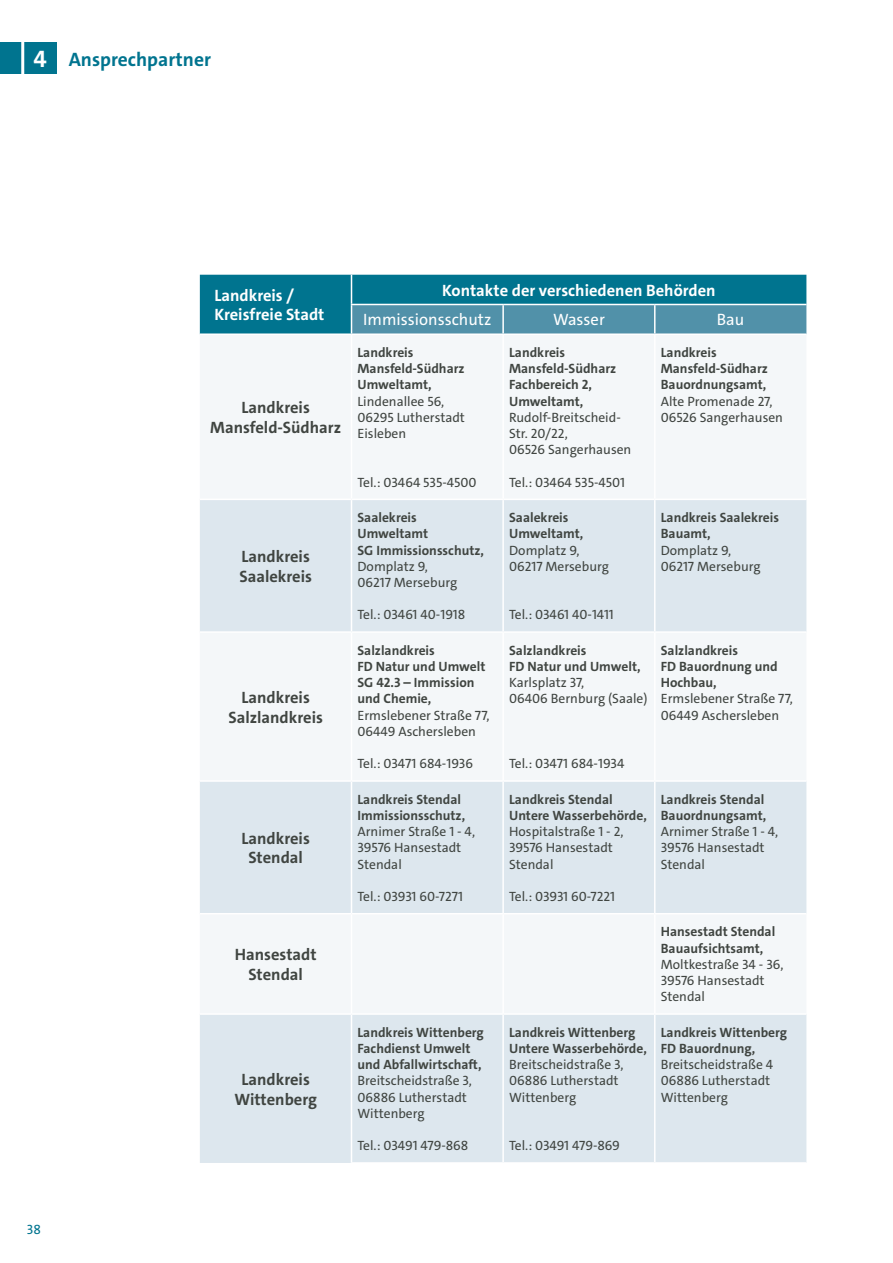
<style>
.page{position:relative;width:893px;height:1263px;background:#fff}
.page>*{position:absolute;margin:0;border:0;box-sizing:border-box;transform-origin:0 0}
.t1{font:700 24px "The Sans C4 s";color:#fff}
.Hervorhebung{font:700 19.5px "The Sans C4 s";color:#00748f}
.t2{font:700 16.5px/19.8px "The Sans C4 s";color:#404541;text-align:center}
.t3{font:700 16.5px/19.8px "The Sans C4 s";color:#fff}
.t4{font:16.5px "The Sans C4 s";color:#fff}
.t5{font:13.5px/16.2px "The Sans C4 s";color:#404541}
.t6{font:700 13.5px/16.2px "The Sans C4 s";color:#404541}
.t7{font:13.5px "The Sans C4 s";color:#00748f}
</style>
<div class="page">
<div style="left:0;top:43px;width:56px;height:31px;background:#00748f"></div>
<div style="left:200px;top:335px;width:606px;height:163px;background:#f4f7f9"></div>
<svg style="left:200px;top:500px;width:606px;height:663px;fill:#dde7ee"></svg>
<svg style="left:200px;top:275px;width:606px;height:58px;background:#22819a"></svg>
<hr style="left:351px;top:335px;width:1px;height:164px;background:#fff">
<hr style="left:502px;top:335px;width:2px;height:164px;background:#fff">
<hr style="left:654px;top:335px;width:1px;height:164px;background:#fff">
<hr style="left:351px;top:500px;width:1px;height:131px;background:#fff">
<hr style="left:502px;top:500px;width:2px;height:131px;background:#fff">
<hr style="left:654px;top:500px;width:1px;height:131px;background:#fff">
<hr style="left:200px;top:631px;width:151px;height:2px;background:#fff">
<hr style="left:351px;top:631px;width:152px;height:2px;background:#fff">
<hr style="left:351px;top:633px;width:1px;height:147px;background:#fff">
<hr style="left:503px;top:631px;width:152px;height:2px;background:#fff">
<hr style="left:502px;top:633px;width:2px;height:147px;background:#fff">
<hr style="left:655px;top:631px;width:151px;height:2px;background:#fff">
<hr style="left:654px;top:633px;width:1px;height:147px;background:#fff">
<hr style="left:200px;top:780px;width:151px;height:2px;background:#fff">
<hr style="left:351px;top:780px;width:152px;height:2px;background:#fff">
<hr style="left:351px;top:782px;width:1px;height:131px;background:#fff">
<hr style="left:503px;top:780px;width:152px;height:2px;background:#fff">
<hr style="left:502px;top:782px;width:2px;height:131px;background:#fff">
<hr style="left:655px;top:780px;width:151px;height:2px;background:#fff">
<hr style="left:654px;top:782px;width:1px;height:131px;background:#fff">
<hr style="left:200px;top:913px;width:151px;height:1px;background:#fff">
<hr style="left:351px;top:913px;width:152px;height:1px;background:#fff">
<hr style="left:351px;top:914px;width:1px;height:99px;background:#fff">
<hr style="left:503px;top:913px;width:152px;height:1px;background:#fff">
<hr style="left:502px;top:914px;width:2px;height:99px;background:#fff">
<hr style="left:655px;top:913px;width:151px;height:1px;background:#fff">
<hr style="left:654px;top:914px;width:1px;height:99px;background:#fff">
<hr style="left:200px;top:1013px;width:151px;height:2px;background:#fff">
<hr style="left:351px;top:1013px;width:152px;height:2px;background:#fff">
<hr style="left:351px;top:1015px;width:1px;height:147px;background:#fff">
<hr style="left:503px;top:1013px;width:152px;height:2px;background:#fff">
<hr style="left:502px;top:1015px;width:2px;height:147px;background:#fff">
<hr style="left:655px;top:1013px;width:151px;height:2px;background:#fff">
<hr style="left:654px;top:1015px;width:1px;height:147px;background:#fff">
<hr style="left:351px;top:1162px;width:152px;height:2px;background:#fff">
<hr style="left:503px;top:1162px;width:152px;height:2px;background:#fff">
<hr style="left:655px;top:1162px;width:151px;height:2px;background:#fff">
<p class="t1" style="left:34px;top:44px;width:15px">4</p>
<p class="Hervorhebung" style="left:69px;top:47px;width:144px">Ansprechpartner</p>
<p class="t3" style="left:214px;top:285px;width:112px">Landkreis /<br>Kreisfreie Stadt</p>
<p class="t3" style="left:442px;top:280px;width:275px">Kontakte der verschiedenen Behörden</p>
<p class="t4" style="left:363px;top:309px;width:130px">Immissionsschutz</p>
<p class="t4" style="left:553px;top:309px;width:53px">Wasser</p>
<p class="t4" style="left:717px;top:309px;width:29px">Bau</p>
<p class="t7" style="left:27px;top:1221px;width:16px">38</p>
<p class="t2" style="left:210px;top:398px;width:132px">Landkreis<br>Mansfeld-Südharz</p>
<p class="t2" style="left:239px;top:547px;width:74px;text-align:left">Landkreis<br>Saalekreis</p>
<p class="t2" style="left:228px;top:687px;width:96px">Landkreis<br>Salzlandkreis</p>
<p class="t2" style="left:241px;top:828px;width:70px">Landkreis<br>Stendal</p>
<p class="t6" style="left:357px;top:344px;width:109px">Landkreis<br>Mansfeld-Südharz</p>
<p class="t6" style="left:357px;top:377px;width:76px">Umweltamt,</p>
<p class="t5" style="left:357px;top:393px;width:88px">Lindenallee 56,</p>
<p class="t5" style="left:357px;top:409px;width:109px">06295 Lutherstadt<br>Eisleben</p>
<p class="t5" style="left:357px;top:474px;width:121px">Tel.: 03464 535-4500</p>
<p class="t6" style="left:357px;top:509px;width:61px">Saalekreis</p>
<p class="t6" style="left:357px;top:526px;width:72px">Umweltamt</p>
<p class="t6" style="left:357px;top:542px;width:128px">SG Immissionsschutz,</p>
<p class="t5" style="left:357px;top:558px;width:72px">Domplatz 9,</p>
<p class="t5" style="left:357px;top:574px;width:101px">06217 Merseburg</p>
<p class="t5" style="left:357px;top:607px;width:109px">Tel.: 03461 40-1918</p>
<p class="t6" style="left:357px;top:642px;width:79px">Salzlandkreis</p>
<p class="t6" style="left:357px;top:658px;width:129px">FD Natur und Umwelt</p>
<p class="t6" style="left:357px;top:675px;width:119px">SG 42.3 – Immission und Chemie,</p>
<p class="t5" style="left:357px;top:707px;width:134px">Ermslebener Straße 77,</p>
<p class="t5" style="left:357px;top:723px;width:120px">06449 Aschersleben</p>
<p class="t5" style="left:357px;top:756px;width:117px">Tel.: 03471 684-1936</p>
<p class="t6" style="left:357px;top:791px;width:105px">Landkreis Stendal</p>
<p class="t6" style="left:357px;top:807px;width:109px">Immissionsschutz,</p>
<p class="t5" style="left:357px;top:824px;width:119px">Arnimer Straße 1 - 4,</p>
<p class="t5" style="left:357px;top:840px;width:105px">39576 Hansestadt<br>Stendal</p>
<p class="t5" style="left:357px;top:888px;width:107px">Tel.: 03931 60-7271</p>
<p class="t2" style="left:235px;top:945px;width:83px">Hansestadt<br>Stendal</p>
<p class="t2" style="left:234px;top:1069px;width:84px">Landkreis<br>Wittenberg</p>
<p class="t6" style="left:357px;top:1024px;width:128px">Landkreis Wittenberg</p>
<p class="t6" style="left:357px;top:1040px;width:126px">Fachdienst Umwelt und Abfallwirtschaft,</p>
<p class="t5" style="left:357px;top:1073px;width:116px">Breitscheidstraße 3,</p>
<p class="t5" style="left:357px;top:1089px;width:111px">06886 Lutherstadt<br>Wittenberg</p>
<p class="t5" style="left:357px;top:1138px;width:112px">Tel.: 03491 479-868</p>
<p class="t6" style="left:509px;top:344px;width:109px">Landkreis<br>Mansfeld-Südharz</p>
<p class="t6" style="left:509px;top:377px;width:84px">Fachbereich 2,<br>Umweltamt,</p>
<p class="t5" style="left:509px;top:409px;width:113px">Rudolf-Breitscheid-<br>Str. 20/22,</p>
<p class="t5" style="left:509px;top:442px;width:124px">06526 Sangerhausen</p>
<p class="t5" style="left:509px;top:474px;width:117px">Tel.: 03464 535-4501</p>
<p class="t6" style="left:509px;top:509px;width:61px">Saalekreis</p>
<p class="t6" style="left:509px;top:526px;width:76px">Umweltamt,</p>
<p class="t5" style="left:509px;top:542px;width:72px">Domplatz 9,</p>
<p class="t5" style="left:509px;top:558px;width:101px">06217 Merseburg</p>
<p class="t5" style="left:509px;top:607px;width:106px">Tel.: 03461 40-1411</p>
<p class="t6" style="left:509px;top:642px;width:79px">Salzlandkreis</p>
<p class="t6" style="left:509px;top:658px;width:133px">FD Natur und Umwelt,</p>
<p class="t5" style="left:509px;top:675px;width:77px">Karlsplatz 37,</p>
<p class="t5" style="left:509px;top:691px;width:140px">06406 Bernburg (Saale)</p>
<p class="t6" style="left:661px;top:344px;width:109px">Landkreis<br>Mansfeld-Südharz</p>
<p class="t6" style="left:661px;top:377px;width:107px">Bauordnungsamt,</p>
<p class="t5" style="left:661px;top:393px;width:113px">Alte Promenade 27,</p>
<p class="t5" style="left:661px;top:409px;width:124px">06526 Sangerhausen</p>
<p class="t6" style="left:661px;top:509px;width:120px">Landkreis Saalekreis</p>
<p class="t6" style="left:661px;top:526px;width:51px">Bauamt,</p>
<p class="t5" style="left:661px;top:542px;width:72px">Domplatz 9,</p>
<p class="t5" style="left:661px;top:558px;width:101px">06217 Merseburg</p>
<p class="t6" style="left:661px;top:642px;width:79px">Salzlandkreis</p>
<p class="t6" style="left:661px;top:658px;width:118px">FD Bauordnung und<br>Hochbau,</p>
<p class="t5" style="left:661px;top:691px;width:134px">Ermslebener Straße 77,</p>
<p class="t5" style="left:661px;top:707px;width:120px">06449 Aschersleben</p>
<p class="t5" style="left:509px;top:756px;width:117px">Tel.: 03471 684-1934</p>
<p class="t6" style="left:509px;top:791px;width:105px">Landkreis Stendal</p>
<p class="t6" style="left:509px;top:807px;width:139px">Untere Wasserbehörde,</p>
<p class="t5" style="left:509px;top:824px;width:116px">Hospitalstraße 1 - 2,</p>
<p class="t5" style="left:509px;top:840px;width:105px">39576 Hansestadt<br>Stendal</p>
<p class="t5" style="left:509px;top:888px;width:108px">Tel.: 03931 60-7221</p>
<p class="t6" style="left:509px;top:1024px;width:128px">Landkreis Wittenberg</p>
<p class="t6" style="left:509px;top:1040px;width:139px">Untere Wasserbehörde,</p>
<p class="t5" style="left:509px;top:1057px;width:116px">Breitscheidstraße 3,</p>
<p class="t5" style="left:509px;top:1073px;width:111px">06886 Lutherstadt<br>Wittenberg</p>
<p class="t5" style="left:509px;top:1138px;width:112px">Tel.: 03491 479-869</p>
<p class="t6" style="left:661px;top:791px;width:105px">Landkreis Stendal</p>
<p class="t6" style="left:661px;top:807px;width:107px">Bauordnungsamt,</p>
<p class="t5" style="left:661px;top:824px;width:119px">Arnimer Straße 1 - 4,</p>
<p class="t5" style="left:661px;top:840px;width:105px">39576 Hansestadt<br>Stendal</p>
<p class="t6" style="left:661px;top:924px;width:116px">Hansestadt Stendal</p>
<p class="t6" style="left:661px;top:940px;width:104px">Bauaufsichtsamt,</p>
<p class="t5" style="left:661px;top:956px;width:124px">Moltkestraße 34 - 36,</p>
<p class="t5" style="left:661px;top:972px;width:105px">39576 Hansestadt<br>Stendal</p>
<p class="t6" style="left:661px;top:1024px;width:128px">Landkreis Wittenberg</p>
<p class="t6" style="left:661px;top:1040px;width:96px">FD Bauordnung,</p>
<p class="t5" style="left:661px;top:1057px;width:114px">Breitscheidstraße 4</p>
<p class="t5" style="left:661px;top:1073px;width:111px">06886 Lutherstadt<br>Wittenberg</p>
</div>
